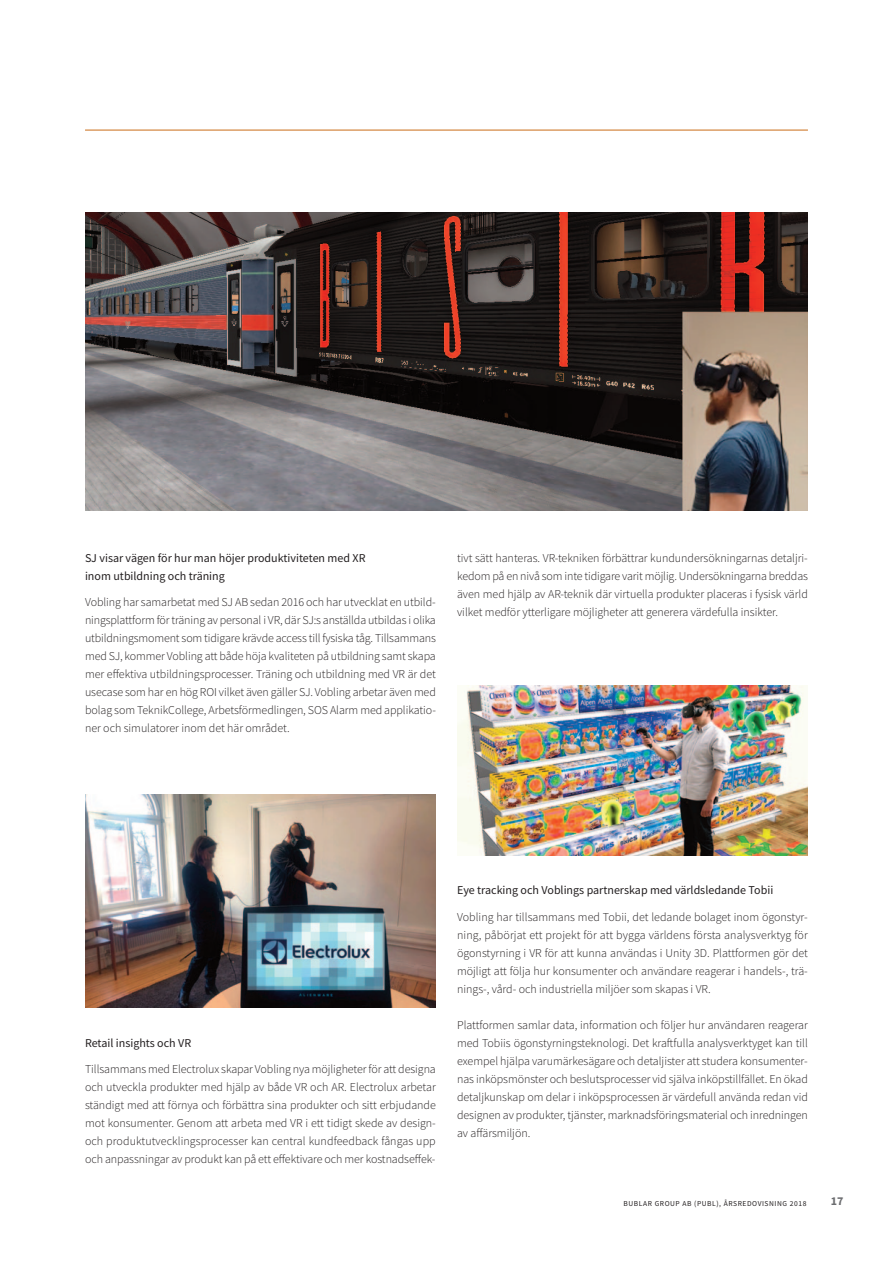
<style>
.page{position:relative;width:893px;height:1263px;background:#fff}
.page>*{position:absolute;margin:0;border:0;box-sizing:border-box;transform-origin:0 0}
.t1{font:300 12px/18px "Source Sans Pro";letter-spacing:-.005em;color:#231f20;text-align:justify}
.t2{font:12px/18px "Source Sans Pro";color:#231f20}
.t3{font:700 12px "Source Sans Pro";color:#6c6d70}
.t4{font:7.5px "Source Sans Pro";letter-spacing:.075em;color:#231f20}
</style>
<div class="page">
<hr style="left:85px;top:130px;width:723px;height:1px;background:#ca6c17">
<img style="left:85px;top:213px;width:723px;height:297px">
<img style="left:85px;top:795px;width:351px;height:212px">
<img style="left:457px;top:686px;width:351px;height:170px">
<p class="t2" style="left:85px;top:550px;width:282px">SJ visar vägen för hur man höjer produktiviteten med XR inom utbildning och träning</p>
<p class="t1" style="left:85px;top:594px;width:352px">Vobling har samarbetat med SJ AB sedan 2016 och har utvecklat en utbild&shy;ningsplattform för träning av personal i VR, där SJ:s anställda utbildas i olika utbildningsmoment som tidigare krävde access till fysiska tåg. Tillsammans med SJ, kommer Vobling att både höja kvaliteten på utbildning samt skapa mer effektiva utbildningsprocesser. Träning och utbildning med VR är det usecase som har en hög ROI vilket även gäller SJ. Vobling arbetar även med bolag som TeknikCollege, Arbetsförmedlingen, SOS Alarm med applikatio&shy;ner och simulatorer inom det här området.</p>
<p class="t1" style="left:457px;top:550px;width:352px">tivt sätt hanteras. VR-tekniken förbättrar kundundersökningarnas detaljri&shy;kedom på en nivå som inte tidigare varit möjlig. Undersökningarna breddas även med hjälp av AR-teknik där virtuella produkter placeras i fysisk värld vilket medför ytterligare möjligheter att generera värdefulla insikter.</p>
<p class="t2" style="left:85px;top:1035px;width:108px">Retail insights och VR</p>
<p class="t1" style="left:85px;top:1061px;width:352px">Tillsammans med Electrolux skapar Vobling nya möjligheter för att designa och utveckla produkter med hjälp av både VR och AR. Electrolux arbetar ständigt med att förnya och förbättra sina produkter och sitt erbjudande mot konsumenter. Genom att arbeta med VR i ett tidigt skede av design&shy;och produktutvecklingsprocesser kan central kundfeedback fångas upp och anpassningar av produkt kan på ett effektivare och mer kostnadseffek-</p>
<p class="t2" style="left:457px;top:882px;width:318px">Eye tracking och Voblings partnerskap med världsledande Tobii</p>
<p class="t1" style="left:457px;top:909px;width:352px">Vobling har tillsammans med Tobii, det ledande bolaget inom ögonstyr&shy;ning, påbörjat ett projekt för att bygga världens första analysverktyg för ögonstyrning i VR för att kunna användas i Unity 3D. Plattformen gör det möjligt att följa hur konsumenter och användare reagerar i handels-, trä&shy;nings-, vård- och industriella miljöer som skapas i VR.</p>
<p class="t1" style="left:457px;top:1017px;width:352px">Plattformen samlar data, information och följer hur användaren reagerar med Tobiis ögonstyrningsteknologi. Det kraftfulla analysverktyget kan till exempel hjälpa varumärkesägare och detaljister att studera konsumenter&shy;nas inköpsmönster och beslutsprocesser vid själva inköpstillfället. En ökad detaljkunskap om delar i inköpsprocessen är värdefull använda redan vid designen av produkter, tjänster, marknadsföringsmaterial och inredningen av affärsmiljön.</p>
<p class="t4" style="left:624px;top:1200px;width:184px">BUBLAR GROUP AB (PUBL), ÅRSREDOVISNING 2018</p>
<p class="t3" style="left:831px;top:1197px;width:14px">17</p>
</div>
